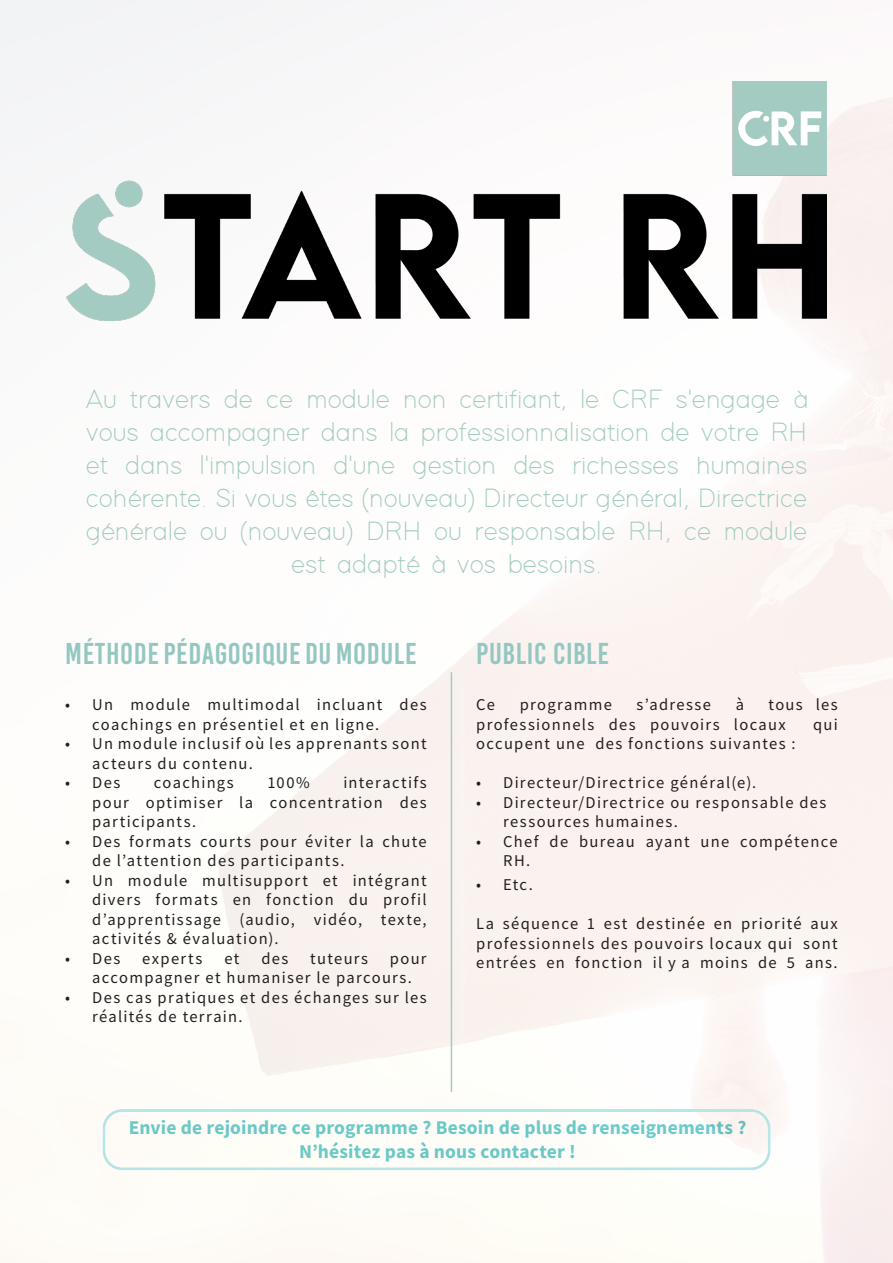
<style>
.page{position:relative;width:893px;height:1263px;background:#fff}
.page>*{position:absolute;margin:0;border:0;box-sizing:border-box;transform-origin:0 0}
.t1{font:30px "Bebas Kai";letter-spacing:.02em;color:#94c7c1}
.t2{font:300 27px/33px "Modern Sans";color:#a3cbc1;text-align:center}
.t3{font:700 19.5px "Source Sans Pro";letter-spacing:.01em;color:#5ec6ca}
.t4{font:16.5px/19.5px "Source Sans Pro";letter-spacing:.08em;color:#231f20}
</style>
<div class="page">
<img style="left:0;top:0;width:893px;height:1263px">
<div style="left:102px;top:1107px;width:669px;height:65px;background:#fff;opacity:.75"></div>
<div style="left:453px;top:676px;width:18px;height:434px;background:#faf2ef"></div>
<hr style="left:451px;top:672px;width:1px;height:420px;background:#a3cbc1">
<img style="left:67px;top:81px;width:759px;height:240px">
<p class="t2" style="left:86px;top:379px;width:723px">Au travers de ce module non certifiant, le CRF s'engage à vous accompagner dans la professionnalisation de votre RH et dans l'impulsion d'une gestion des richesses humaines cohérente. Si vous êtes (nouveau) Directeur général, Directrice générale ou (nouveau) DRH ou responsable RH, ce module est adapté à vos besoins.</p>
<p class="t1" style="left:65px;top:637px;width:353px">MÉTHODE PÉDAGOGIQUE DU MODULE</p>
<p class="t1" style="left:476px;top:637px;width:134px">PUBLIC CIBLE</p>
<p class="t4" style="left:92px;top:695px;width:336px;text-indent:-27px">• Un module multimodal incluant des coachings en présentiel et en ligne.</p>
<p class="t4" style="left:92px;top:734px;width:336px;text-indent:-27px">• Un module inclusif où les apprenants sont acteurs du contenu.</p>
<p class="t4" style="left:65px;top:773px;width:57px">• Des</p>
<p class="t4" style="left:154px;top:773px;width:81px">coachings</p>
<p class="t4" style="left:267px;top:773px;width:44px">100%</p>
<p class="t4" style="left:92px;top:773px;width:336px;text-align:justify;text-indent:251px">interactifs pour optimiser la concentration des participants.</p>
<p class="t4" style="left:92px;top:831px;width:336px;text-indent:-27px">• Des formats courts pour éviter la chute de l’attention des participants.</p>
<p class="t4" style="left:92px;top:870px;width:336px;text-align:justify;text-indent:-27px">• Un module multisupport et intégrant divers formats en fonction du profil d’apprentissage (audio, vidéo, texte, activités &amp; évaluation).</p>
<p class="t4" style="left:65px;top:948px;width:57px">• Des</p>
<p class="t4" style="left:142px;top:948px;width:62px">experts</p>
<p class="t4" style="left:224px;top:948px;width:17px">et</p>
<p class="t4" style="left:261px;top:948px;width:28px">des</p>
<p class="t4" style="left:310px;top:948px;width:59px">tuteurs</p>
<p class="t4" style="left:92px;top:948px;width:336px;text-indent:298px">pour accompagner et humaniser le parcours.</p>
<p class="t4" style="left:92px;top:987px;width:336px;text-indent:-27px">• Des cas pratiques et des échanges sur les réalités de terrain.</p>
<p class="t4" style="left:476px;top:695px;width:20px">Ce</p>
<p class="t4" style="left:520px;top:695px;width:94px">programme</p>
<p class="t4" style="left:637px;top:695px;width:76px">s’adresse</p>
<p class="t4" style="left:736px;top:695px;width:10px">à</p>
<p class="t4" style="left:476px;top:695px;width:363px;text-indent:292px">tous les professionnels des pouvoirs locaux</p>
<p class="t4" style="left:813px;top:714px;width:26px">qui</p>
<p class="t4" style="left:476px;top:734px;width:321px">occupent une des fonctions suivantes :</p>
<p class="t4" style="left:476px;top:773px;width:282px">• Directeur/Directrice général(e).</p>
<p class="t4" style="left:503px;top:792px;width:325px;text-indent:-27px">• Directeur/Directrice ou responsable des ressources humaines.</p>
<p class="t4" style="left:503px;top:831px;width:336px;text-indent:-27px">• Chef de bureau ayant une compétence<br>RH.</p>
<p class="t4" style="left:476px;top:875px;width:58px">• Etc.</p>
<p class="t4" style="left:476px;top:914px;width:363px;text-align:justify">La séquence 1 est destinée en priorité aux professionnels des pouvoirs locaux qui sont entrées en fonction il y a moins de 5 ans.</p>
<p class="t3" style="left:129px;top:1114px;width:619px">Envie de rejoindre ce programme ? Besoin de plus de renseignements ?</p>
<p class="t3" style="left:299px;top:1138px;width:278px">N’hésitez pas à nous contacter !</p>
</div>
